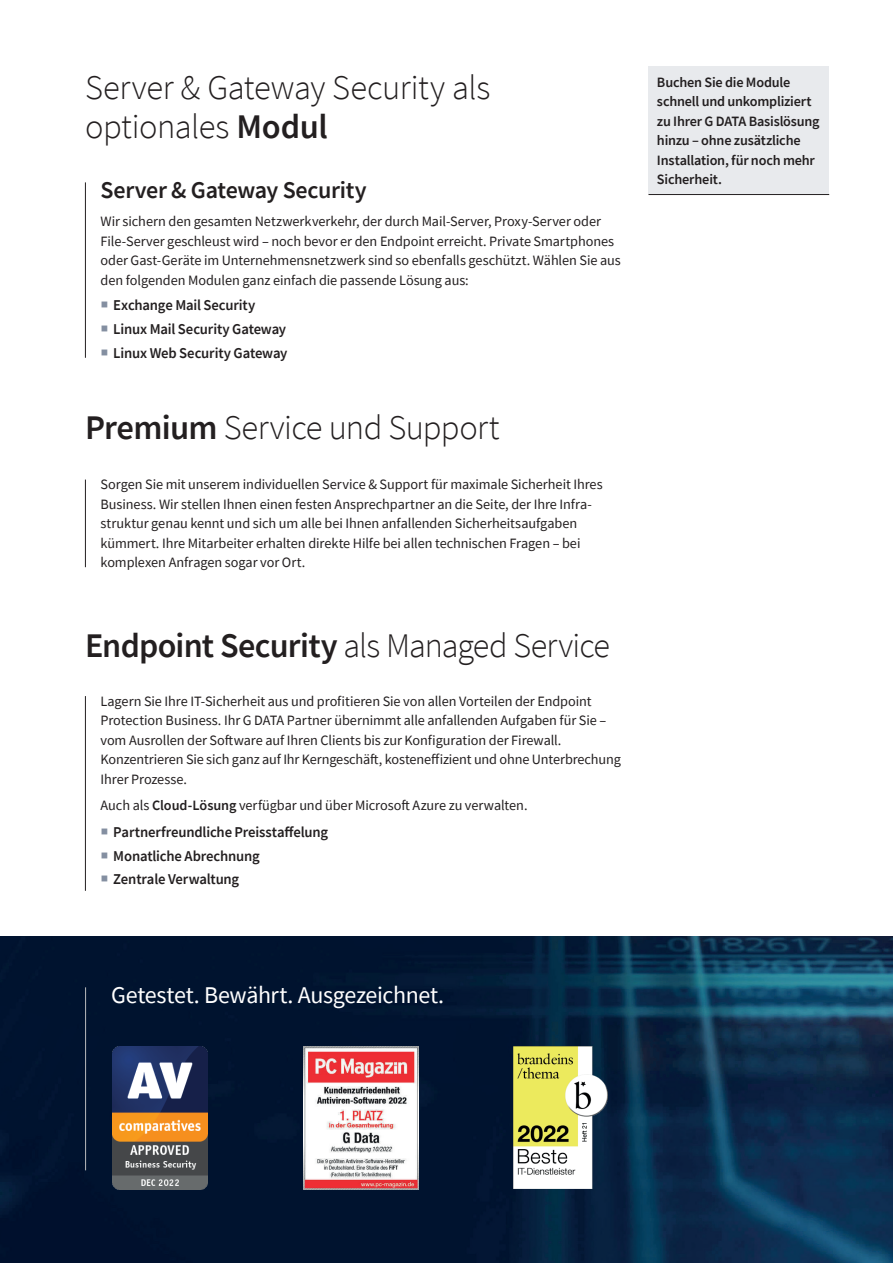
<style>
.page{position:relative;width:893px;height:1263px;background:#fff}
.page>*{position:absolute;margin:0;border:0;box-sizing:border-box;transform-origin:0 0}
.t1{font:300 34.5px/39px "Source Sans Pro";letter-spacing:-.015em;color:#231f20}
.t2{font:24px "Source Sans Pro";letter-spacing:-.015em;color:#fff}
.t3{font:600 24px "Source Sans Pro";letter-spacing:-.015em;color:#231f20}
.t4{font:600 15px "Source Sans Pro";letter-spacing:-.015em;color:#231f20}
.t5{font:14.25px/19.5px "Source Sans Pro";letter-spacing:-.005em;color:#231f20}
.t6{font:600 14.25px/19.5px "Source Sans Pro";letter-spacing:-.015em;color:#231f20}
.s1{font-weight:600}
.s2{color:#848fa1}
</style>
<div class="page">
<img style="left:0;top:937px;width:893px;height:326px">
<hr style="left:85px;top:182px;width:1px;height:176px;background:#231f20">
<div style="left:648px;top:67px;width:181px;height:127px;background:#e8eaed"></div>
<hr style="left:85px;top:480px;width:1px;height:87px;background:#231f20">
<hr style="left:85px;top:696px;width:1px;height:195px;background:#231f20">
<hr style="left:648px;top:194px;width:181px;height:1px;background:#231f20">
<hr style="left:85px;top:987px;width:1px;height:183px;background:#b2b3b7">
<img style="left:514px;top:1046px;width:93px;height:143px">
<img style="left:303px;top:1046px;width:116px;height:143px">
<img style="left:112px;top:1046px;width:95px;height:143px">
<h1 class="t1" style="left:85px;top:68px;width:407px">Server &amp; Gateway Security als optionales <span class="s1">Modul</span></h1>
<p class="t6" style="left:657px;top:72px;width:164px">Buchen Sie die Module schnell und unkompliziert zu Ihrer G DATA Basislösung hinzu – ohne zusätzliche<br>Installation, für noch mehr<br>Sicherheit.</p>
<h2 class="t3" style="left:101px;top:175px;width:267px">Server &amp; Gateway Security</h2>
<p class="t5" style="left:101px;top:212px;width:522px">Wir sichern den gesamten Netzwerkverkehr, der durch Mail-Server, Proxy-Server oder File-Server geschleust wird – noch bevor er den Endpoint erreicht. Private Smartphones oder Gast-Geräte im Unternehmensnetzwerk sind so ebenfalls geschützt. Wählen Sie aus den folgenden Modulen ganz einfach die passende Lösung aus:</p>
<p class="t4" style="left:101px;top:295px;width:156px"><span class="s2">○</span> Exchange Mail Security</p>
<p class="t4" style="left:101px;top:319px;width:187px"><span class="s2">○</span> Linux Mail Security Gateway</p>
<p class="t4" style="left:101px;top:343px;width:189px"><span class="s2">○</span> Linux Web Security Gateway</p>
<h1 class="t1" style="left:85px;top:408px;width:416px"><span class="s1">Premium</span> Service und Support</h1>
<p class="t5" style="left:101px;top:475px;width:504px">Sorgen Sie mit unserem individuellen Service &amp; Support für maximale Sicherheit Ihres Business. Wir stellen Ihnen einen festen Ansprechpartner an die Seite, der Ihre Infra‑ struktur genau kennt und sich um alle bei Ihnen anfallenden Sicherheitsaufgaben kümmert. Ihre Mitarbeiter erhalten direkte Hilfe bei allen technischen Fragen – bei komplexen Anfragen sogar vor Ort.</p>
<h1 class="t1" style="left:85px;top:626px;width:527px"><span class="s1">Endpoint Security</span> als Managed Service</h1>
<p class="t5" style="left:101px;top:691px;width:522px">Lagern Sie Ihre IT-Sicherheit aus und profitieren Sie von allen Vorteilen der Endpoint Protection Business. Ihr G DATA Partner übernimmt alle anfallenden Aufgaben für Sie – vom Ausrollen der Software auf Ihren Clients bis zur Konfiguration der Firewall.<br>Konzentrieren Sie sich ganz auf Ihr Kerngeschäft, kosteneffizient und ohne Unterbrechung Ihrer Prozesse.</p>
<p class="t5" style="left:101px;top:795px;width:429px">Auch als <span class="s1">Cloud-Lösung</span> verfügbar und über Microsoft Azure zu verwalten.</p>
<p class="t4" style="left:101px;top:822px;width:229px"><span class="s2">○</span> Partnerfreundliche Preisstaffelung</p>
<p class="t4" style="left:101px;top:846px;width:161px"><span class="s2">○</span> Monatliche Abrechnung</p>
<p class="t4" style="left:101px;top:870px;width:140px"><span class="s2">○</span> Zentrale Verwaltung</p>
<h2 class="t2" style="left:111px;top:979px;width:334px">Getestet. Bewährt. Ausgezeichnet.</h2>
</div>
